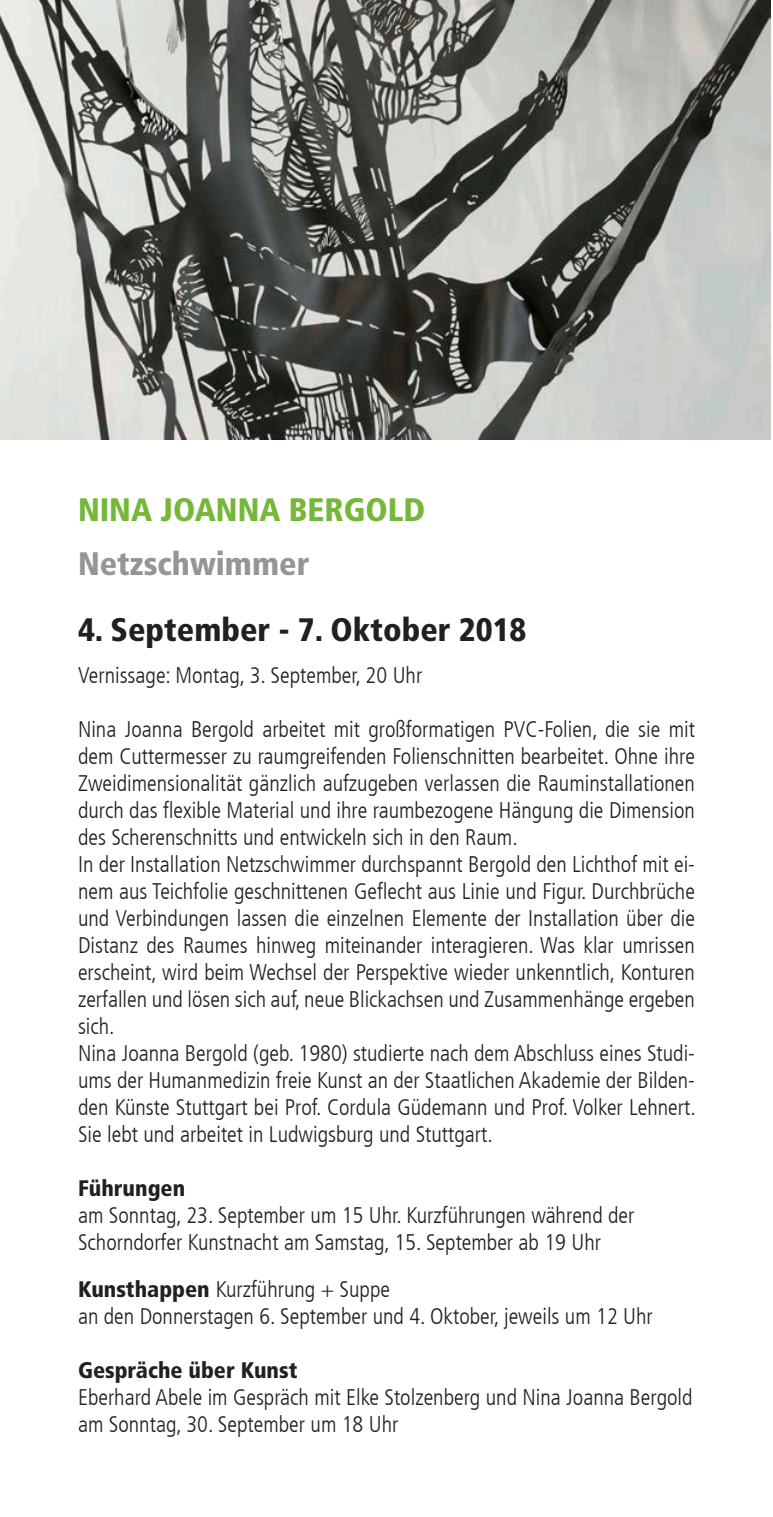
<style>
.page{position:relative;width:773px;height:1517px;background:#fff}
.page>*{position:absolute;margin:0;border:0;box-sizing:border-box;transform-origin:0 0}
.t1{font:900 condensed 32.5px "Frutiger LT Com";color:#231f20}
.t2{font:900 condensed 32.5px "Frutiger LT Com";color:#75b839}
.t3{font:900 condensed 32.5px "Frutiger LT Com";color:#939598}
.t4{font:300 condensed 22.5px/27px "Frutiger LT Com";color:#231f20}
.t5{font:900 condensed 22.5px "Frutiger LT Com";color:#231f20}
.s1{font-weight:900}
</style>
<div class="page">
<img style="left:0;top:0;width:770px;height:439px">
<h1 class="t2" style="left:78px;top:490px;width:348px">NINA JOANNA BERGOLD</h1>
<h1 class="t3" style="left:78px;top:544px;width:233px">Netzschwimmer</h1>
<h1 class="t1" style="left:78px;top:610px;width:450px">4. September - 7. Oktober 2018</h1>
<p class="t4" style="left:78px;top:661px;width:346px">Vernissage: Montag, 3. September, 20 Uhr</p>
<p class="t4" style="left:78px;top:715px;width:619px">Nina Joanna Bergold arbeitet mit großformatigen PVC-Folien, die sie mit dem Cuttermesser zu raumgreifenden Folienschnitten bearbeitet. Ohne ihre Zweidimensionalität gänzlich aufzugeben verlassen die Rauminstallationen durch das flexible Material und ihre raumbezogene Hängung die Dimension des Scherenschnitts und entwickeln sich in den Raum.<br>In der Installation Netzschwimmer durchspannt Bergold den Lichthof mit ei&shy;nem aus Teichfolie geschnittenen Geflecht aus Linie und Figur. Durchbrüche und Verbindungen lassen die einzelnen Elemente der Installation über die Distanz des Raumes hinweg miteinander interagieren. Was klar umrissen erscheint, wird beim Wechsel der Perspektive wieder unkenntlich, Konturen zerfallen und lösen sich auf, neue Blickachsen und Zusammenhänge ergeben sich.<br>Nina Joanna Bergold (geb. 1980) studierte nach dem Abschluss eines Studi&shy;ums der Humanmedizin freie Kunst an der Staatlichen Akademie der Bilden&shy;den Künste Stuttgart bei Prof. Cordula Güdemann und Prof. Volker Lehnert.<br>Sie lebt und arbeitet in Ludwigsburg und Stuttgart.</p>
<p class="t5" style="left:78px;top:1174px;width:109px">Führungen</p>
<p class="t4" style="left:78px;top:1201px;width:558px">am Sonntag, 23. September um 15 Uhr. Kurzführungen während der<br>Schorndorfer Kunstnacht am Samstag, 15. September ab 19 Uhr</p>
<p class="t4" style="left:78px;top:1275px;width:576px"><span class="s1">Kunsthappen</span> Kurzführung + Suppe<br>an den Donnerstagen 6. September und 4. Oktober, jeweils um 12 Uhr</p>
<p class="t5" style="left:78px;top:1356px;width:221px">Gespräche über Kunst</p>
<p class="t4" style="left:78px;top:1383px;width:616px">Eberhard Abele im Gespräch mit Elke Stolzenberg und Nina Joanna Bergold am Sonntag, 30. September um 18 Uhr</p>
</div>
